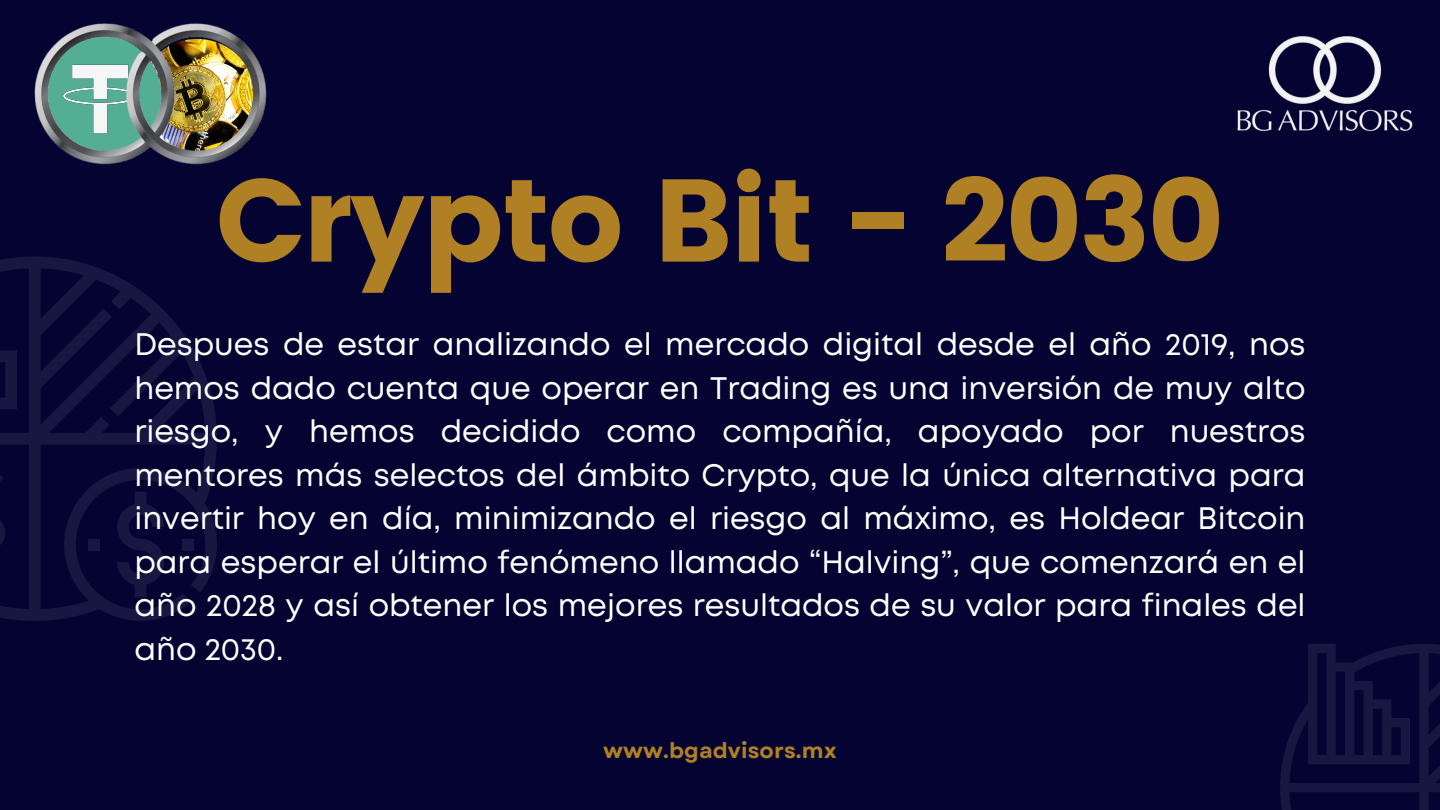
<style>
.page{position:relative;width:1440px;height:810px;background:#040332}
.page>*{position:absolute;margin:0;border:0;box-sizing:border-box;transform-origin:0 0}
.t1{font:117.3px "Poppins";letter-spacing:-.025em;color:#b08024}
.t2{font:31.1px/43.5px "Mont";color:#fff;text-align:justify}
.t3{font:700 21.5px "Garet";letter-spacing:.005em;color:#b08024}
</style>
<div class="page">
<img style="left:34px;top:23px;width:233px;height:142px">
<img style="left:1237px;top:36px;width:176px;height:95px">
<svg style="left:0;top:257px;width:217px;height:364px"></svg>
<svg style="left:0;top:470px;width:5px;height:80px"></svg>
<svg style="left:117px;top:492px;width:47px;height:105px"></svg>
<div style="left:182px;top:539px;width:11px;height:11px;background:#181741"></div>
<div style="left:88px;top:539px;width:11px;height:11px;background:#181741"></div>
<svg style="left:1280px;top:644px;width:160px;height:166px"></svg>
<p class="t1" style="left:216px;top:153px;width:1010px">Crypto Bit - 2030</p>
<p class="t2" style="left:134px;top:325px;width:1173px">Despues de estar analizando el mercado digital desde el año 2019, nos hemos dado cuenta que operar en Trading es una inversión de muy alto riesgo, y hemos decidido como compañía, apoyado por nuestros mentores más selectos del ámbito Crypto, que la única alternativa para invertir hoy en día, minimizando el riesgo al máximo, es Holdear Bitcoin para esperar el último fenómeno llamado “Halving”, que comenzará en el año 2028 y así obtener los mejores resultados de su valor para finales del año 2030.</p>
<h1 class="t3" style="left:603px;top:735px;width:235px">www.bgadvisors.mx</h1>
</div>
